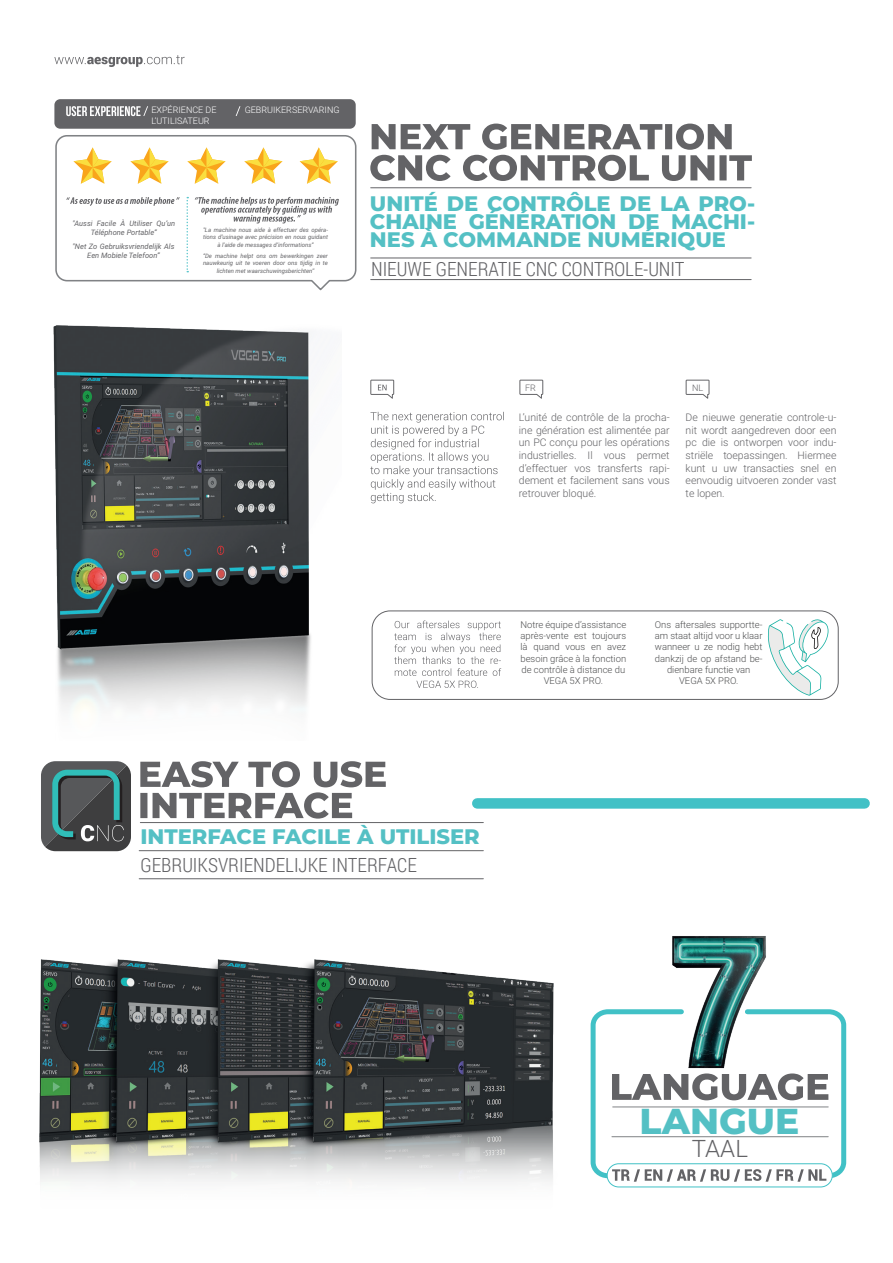
<style>
.page{position:relative;width:893px;height:1263px;background:#fff}
.page>*{position:absolute;margin:0;border:0;box-sizing:border-box;transform-origin:0 0}
.t1{font:800 36px "Montserrat";color:#54c0c4}
.t2{font:300 24px "Roboto";color:#636366}
.t3{font:800 21px/18px "Montserrat";color:#54c0c4;text-align:justify}
.t4{font:300 19.5px "Roboto Condensed";color:#636366}
.t5{font:300 10.5px/12.6px "Roboto";color:#636366;text-align:justify}
.t6{font:300 9.45px/11.4px "Roboto";color:#4e4f50;text-align:center}
.t7{font:300 9px "Roboto";color:#fff}
.t8{font:300 9px "Roboto";color:#636366}
.t9{font:italic 7.5px/9px "Roboto";color:#636366;text-align:center}
.t10{font:italic 6px/7.2px "Roboto";color:#636366;text-align:center}
</style>
<div class="page">
<img style="left:53px;top:325px;width:258px;height:386px">
<svg style="left:54px;top:55px;width:131px;height:12px"></svg>
<div style="left:477px;top:798px;width:388px;height:11px;background:#41c1c6"></div>
<svg style="left:394px;top:620px;width:107px;height:68px"></svg>
<svg style="left:768px;top:619px;width:60px;height:77px"></svg>
<div style="left:372px;top:610px;width:467px;height:90px;border:1px solid #636366;border-radius:18px"></div>
<svg style="left:55px;top:135px;width:302px;height:156px"></svg>
<svg style="left:74px;top:147px;width:38px;height:37px"></svg>
<svg style="left:130px;top:147px;width:39px;height:37px"></svg>
<svg style="left:187px;top:147px;width:39px;height:37px"></svg>
<svg style="left:244px;top:147px;width:38px;height:37px"></svg>
<svg style="left:300px;top:147px;width:38px;height:37px"></svg>
<div style="left:54px;top:99px;width:302px;height:30px;background:#636366;border-radius:6px"></div>
<svg style="left:66px;top:197px;width:114px;height:9px"></svg>
<svg style="left:186px;top:197px;width:2px;height:75px"></svg>
<svg style="left:66px;top:106px;width:174px;height:10px"></svg>
<svg style="left:195px;top:197px;width:144px;height:26px"></svg>
<svg style="left:370px;top:380px;width:24px;height:19px"></svg>
<svg style="left:519px;top:380px;width:24px;height:19px"></svg>
<svg style="left:686px;top:380px;width:23px;height:19px"></svg>
<svg style="left:370px;top:412px;width:134px;height:91px"></svg>
<hr style="left:371px;top:258px;width:380px;height:1px;background:#636366">
<hr style="left:371px;top:187px;width:380px;height:1px;background:#636366">
<hr style="left:371px;top:279px;width:380px;height:1px;background:#636366">
<svg style="left:370px;top:124px;width:382px;height:57px"></svg>
<img style="left:39px;top:959px;width:515px;height:224px">
<svg style="left:41px;top:761px;width:90px;height:90px;background:#4d5f5f"></svg>
<hr style="left:139px;top:850px;width:344px;height:1px;background:#636366">
<hr style="left:139px;top:878px;width:344px;height:1px;background:#636366">
<hr style="left:140px;top:822px;width:343px;height:1px;background:#636366">
<svg style="left:140px;top:761px;width:246px;height:58px"></svg>
<img style="left:672px;top:936px;width:94px;height:133px">
<hr style="left:612px;top:1136px;width:216px;height:1px;background:#808285">
<hr style="left:613px;top:1107px;width:215px;height:1px;background:#808285">
<svg style="left:612px;top:1073px;width:216px;height:27px"></svg>
<div style="left:591px;top:1009px;width:255px;height:169px;border:5px solid #41c1c6;border-radius:14px"></div>
<div style="left:607px;top:1164px;width:225px;height:23px;background:#fff;border-radius:12px"></div>
<div style="left:607px;top:1163px;width:226px;height:24px;border:1px solid #41c1c6;border-radius:12px"></div>
<svg style="left:612px;top:1169px;width:214px;height:13px"></svg>
<p class="t7" style="left:151px;top:103px;width:67px">EXPÉRIENCE DE</p>
<p class="t7" style="left:245px;top:103px;width:96px">GEBRUIKERSERVARING</p>
<p class="t7" style="left:151px;top:114px;width:60px">L’UTILISATEUR</p>
<p class="t9" style="left:73px;top:218px;width:104px">"Aussi Facile À Utiliser Qu’un<br>Téléphone Portable”</p>
<p class="t9" style="left:73px;top:241px;width:103px">"Net Zo Gebruiksvriendelijk Als<br>Een Mobiele Telefoon”</p>
<p class="t10" style="left:203px;top:226px;width:126px">"La machine nous aide à effectuer des opéra&shy;tions d’usinage avec précision en nous guidant à l’aide de messages d’informations”</p>
<p class="t10" style="left:203px;top:252px;width:126px">‘‘De machine helpt ons om bewerkingen zeer nauwkeurig uit te voeren door ons tijdig in te lichten met waarschuwingsberichten’’</p>
<h3 class="t3" style="left:370px;top:193px;width:387px">UNITÉ DE CONTRÔLE DE LA PRO-CHAINE GÉNÉRATION DE MACHI-NES À COMMANDE NUMÉRIQUE</h3>
<h3 class="t4" style="left:371px;top:256px;width:315px">NIEUWE GENERATIE CNC CONTROLE-UNIT</h3>
<p class="t8" style="left:525px;top:381px;width:12px">FR</p>
<p class="t8" style="left:692px;top:381px;width:13px">NL</p>
<p class="t5" style="left:519px;top:411px;width:152px">L’unité de contrôle de la procha&shy;ine génération est alimentée par un PC conçu pour les opérations industrielles. Il vous permet d’effectuer vos transferts rapi&shy;dement et facilement sans vous retrouver bloqué.</p>
<p class="t5" style="left:686px;top:411px;width:152px">De nieuwe generatie controle-u&shy;nit wordt aangedreven door een pc die is ontworpen voor indu&shy;striële toepassingen. Hiermee kunt u uw transacties snel en eenvoudig uitvoeren zonder vast te lopen.</p>
<p class="t6" style="left:520px;top:618px;width:107px">Notre équipe d’assistance après-vente est toujours là quand vous en avez besoin grâce à la fonction de contrôle à distance du<br>VEGA 5X PRO.</p>
<p class="t6" style="left:655px;top:618px;width:109px">Ons aftersales supportte&shy;am staat altijd voor u klaar wanneer u ze nodig hebt dankzij de op afstand be&shy;dienbare functie van<br>VEGA 5X PRO.</p>
<h3 class="t3" style="left:140px;top:826px;width:341px">INTERFACE FACILE À UTILISER</h3>
<h3 class="t4" style="left:140px;top:852px;width:278px">GEBRUIKSVRIENDELIJKE INTERFACE</h3>
<h1 class="t1" style="left:640px;top:1095px;width:161px">LANGUE</h1>
<h2 class="t2" style="left:692px;top:1131px;width:58px">TAAL</h2>
</div>
